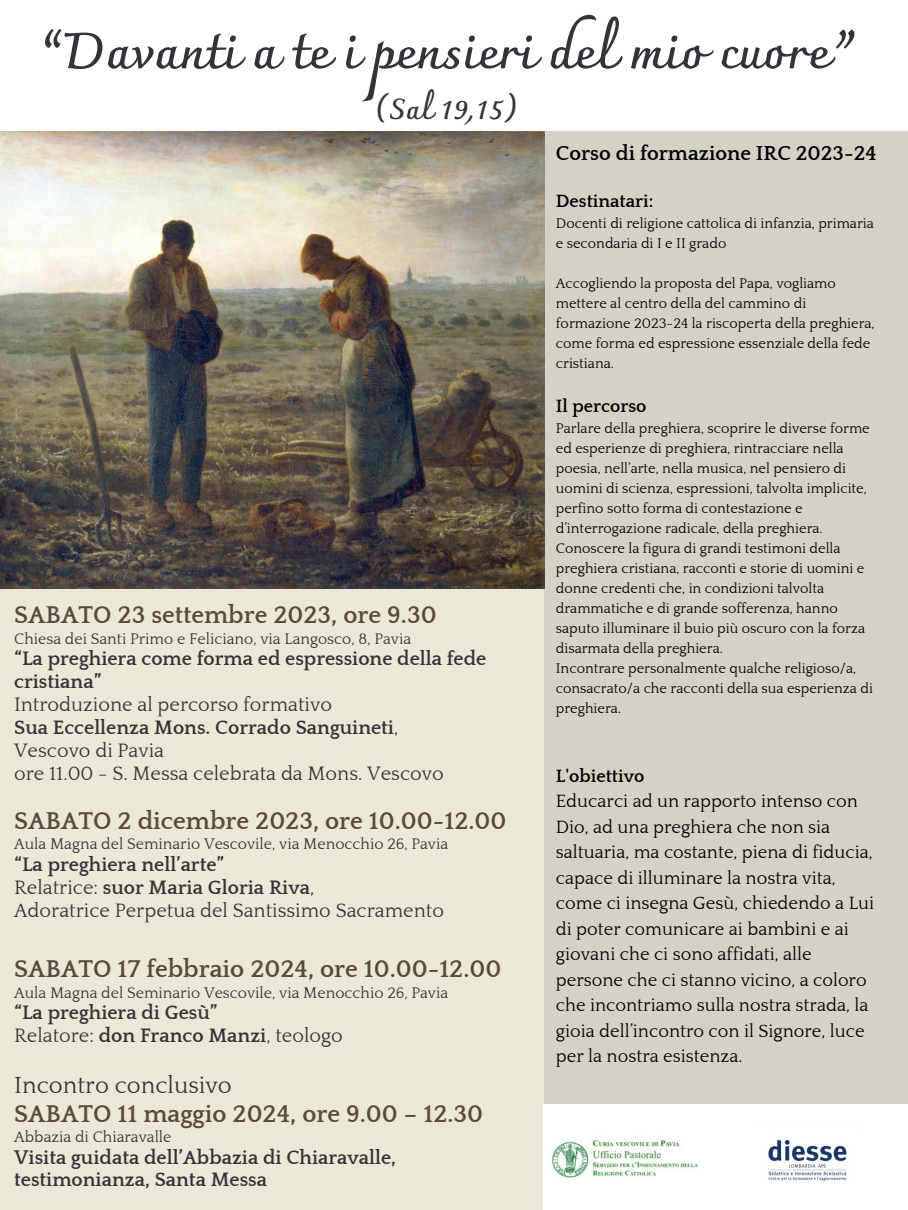
<style>
.page{position:relative;width:908px;height:1210px;background:#fff}
.page>*{position:absolute;margin:0;border:0;box-sizing:border-box;transform-origin:0 0}
.t1{font:700 50.61px "Charmonman";color:#35323a}
.t2{font:700 29.08px "Charmonman";color:#35323a}
.t3{font:700 24.99px "Quattrocento";color:#574b40}
.t4{font:23.94px "Quattrocento";color:#35323a}
.t5{font:700 20.79px "Quattrocento";color:#000}
.t6{font:700 19.95px/22.8px "Quattrocento";color:#35323a}
.t7{font:19.95px "Quattrocento";color:#35323a}
.t8{font:18.27px/25.5px "Quattrocento";color:#000}
.t9{font:700 18.27px "Quattrocento";color:#000}
.t10{font:15.75px "Quattrocento";color:#35323a}
.t11{font:14.31px/19.9px "Quattrocento";color:#000}
.s1{font-weight:400}
.s2{font-weight:700}
</style>
<div class="page">
<div style="left:543px;top:131px;width:364px;height:1047px;background:#d4d1c8"></div>
<div style="left:0;top:588px;width:543px;height:622px;background:#ece8d7"></div>
<img style="left:0;top:131px;width:544px;height:457px">
<div style="left:543px;top:1105px;width:364px;height:105px;background:#fff"></div>
<img style="left:768px;top:1139px;width:79px;height:42px">
<img style="left:552px;top:1139px;width:146px;height:39px">
<p class="t1" style="left:37px;top:21px;width:819px">“Davanti a te i pensieri del mio cuore”</p>
<p class="t2" style="left:374px;top:92px;width:145px">(Sal 19,15)</p>
<p class="t3" style="left:14px;top:602px;width:424px">SABATO 23 settembre 2023, ore 9.30</p>
<p class="t10" style="left:14px;top:630px;width:398px">Chiesa dei Santi Primo e Feliciano, via Langosco, 8, Pavia</p>
<p class="t6" style="left:14px;top:648px;width:473px">“La preghiera come forma ed espressione della fede cristiana”</p>
<p class="t7" style="left:14px;top:694px;width:319px">Introduzione al percorso formativo</p>
<p class="t6" style="left:14px;top:716px;width:385px">Sua Eccellenza Mons. Corrado Sanguineti<span class="s1">,</span></p>
<p class="t7" style="left:14px;top:740px;width:151px">Vescovo di Pavia</p>
<p class="t7" style="left:14px;top:762px;width:431px">ore 11.00 - S. Messa celebrata da Mons. Vescovo</p>
<p class="t3" style="left:14px;top:808px;width:493px">SABATO 2 dicembre 2023, ore 10.00-12.00</p>
<p class="t10" style="left:14px;top:836px;width:435px">Aula Magna del Seminario Vescovile, via Menocchio 26, Pavia</p>
<p class="t6" style="left:14px;top:853px;width:211px">“La preghiera nell’arte”</p>
<p class="t6" style="left:14px;top:876px;width:301px"><span class="s1">Relatrice:</span> suor Maria Gloria Riva<span class="s1">,</span></p>
<p class="t7" style="left:14px;top:899px;width:431px">Adoratrice Perpetua del Santissimo Sacramento</p>
<p class="t3" style="left:14px;top:956px;width:488px">SABATO 17 febbraio 2024, ore 10.00-12.00</p>
<p class="t10" style="left:14px;top:984px;width:435px">Aula Magna del Seminario Vescovile, via Menocchio 26, Pavia</p>
<p class="t6" style="left:14px;top:1002px;width:205px">“La preghiera di Gesù”</p>
<p class="t7" style="left:14px;top:1025px;width:330px">Relatore: <span class="s2">don Franco Manzi</span>, teologo</p>
<p class="t4" style="left:14px;top:1072px;width:219px">Incontro conclusivo</p>
<p class="t3" style="left:14px;top:1100px;width:470px">SABATO 11 maggio 2024, ore 9.00 – 12.30</p>
<p class="t10" style="left:14px;top:1128px;width:159px">Abbazia di Chiaravalle</p>
<p class="t6" style="left:14px;top:1146px;width:383px">Visita guidata dell’Abbazia di Chiaravalle,</p>
<p class="t6" style="left:14px;top:1169px;width:254px">testimonianza, Santa Messa</p>
<p class="t5" style="left:555px;top:143px;width:322px">Corso di formazione IRC 2023-24</p>
<p class="t9" style="left:555px;top:191px;width:99px">Destinatari:</p>
<p class="t11" style="left:555px;top:214px;width:319px">Docenti di religione cattolica di infanzia, primaria e secondaria di I e II grado</p>
<p class="t11" style="left:555px;top:274px;width:320px">Accogliendo la proposta del Papa, vogliamo mettere al centro della del cammino di formazione 2023-24 la riscoperta della preghiera, come forma ed espressione essenziale della fede cristiana.</p>
<p class="t9" style="left:555px;top:396px;width:92px">Il percorso</p>
<p class="t11" style="left:555px;top:419px;width:315px">Parlare della preghiera, scoprire le diverse forme ed esperienze di preghiera, rintracciare nella poesia, nell’arte, nella musica, nel pensiero di uomini di scienza, espressioni, talvolta implicite, perfino sotto forma di contestazione e d’interrogazione radicale, della preghiera.</p>
<p class="t11" style="left:555px;top:539px;width:311px">Conoscere la figura di grandi testimoni della preghiera cristiana, racconti e storie di uomini e donne credenti che, in condizioni talvolta drammatiche e di grande sofferenza, hanno saputo illuminare il buio più oscuro con la forza disarmata della preghiera.</p>
<p class="t11" style="left:555px;top:658px;width:318px">Incontrare personalmente qualche religioso/a, consacrato/a che racconti della sua esperienza di preghiera.</p>
<p class="t9" style="left:555px;top:766px;width:90px">L'obiettivo</p>
<p class="t8" style="left:555px;top:789px;width:319px">Educarci ad un rapporto intenso con Dio, ad una preghiera che non sia saltuaria, ma costante, piena di fiducia, capace di illuminare la nostra vita, come ci insegna Gesù, chiedendo a Lui di poter comunicare ai bambini e ai giovani che ci sono affidati, alle persone che ci stanno vicino, a coloro che incontriamo sulla nostra strada, la gioia dell’incontro con il Signore, luce per la nostra esistenza.</p>
</div>
